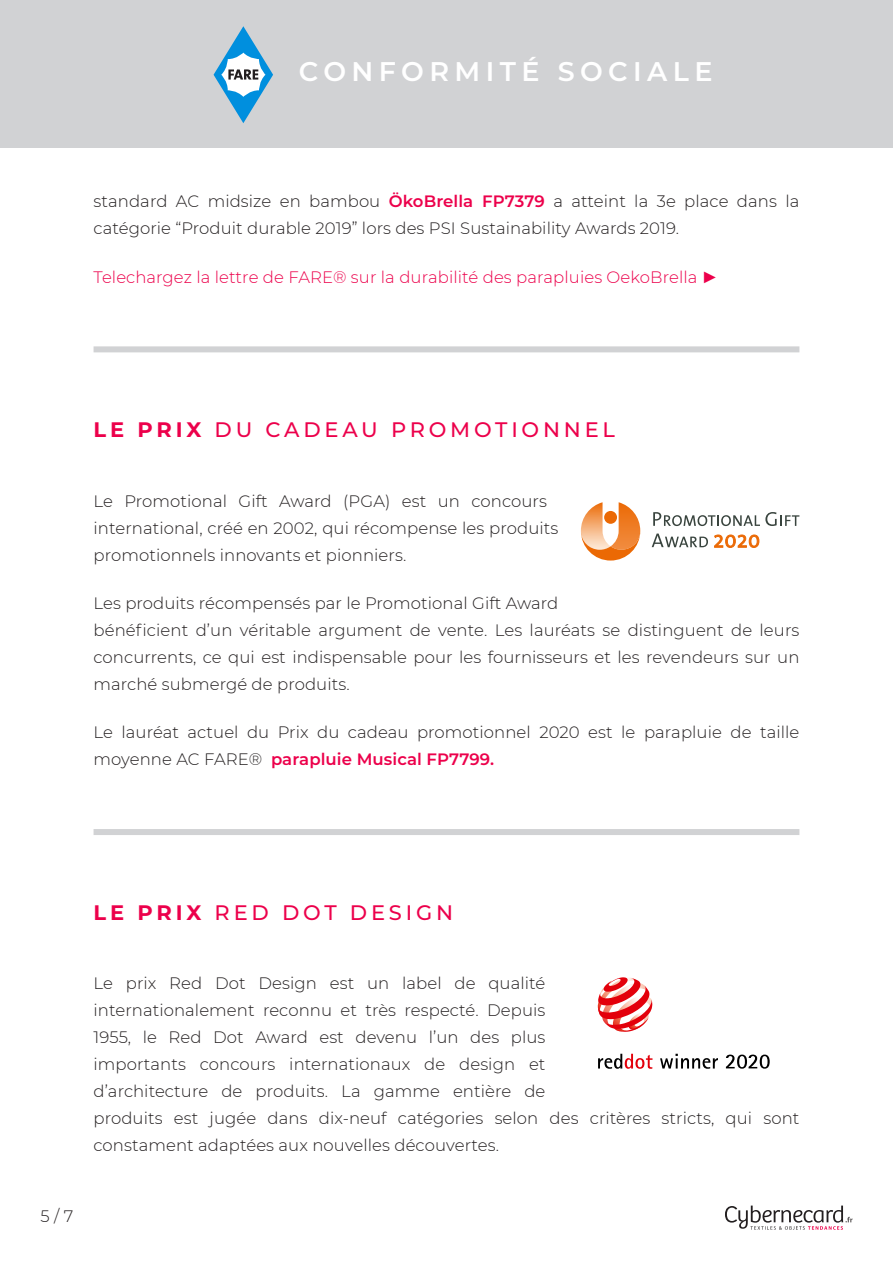
<style>
.page{position:relative;width:893px;height:1263px;background:#fff}
.page>*{position:absolute;margin:0;border:0;box-sizing:border-box;transform-origin:0 0}
.t1{font:600 27px "Montserrat";letter-spacing:.2em;color:#fff}
.body_content{font:500 21px "Montserrat";letter-spacing:.18em;color:#ec004b}
.body_content-2{font:300 16.5px/27px "Montserrat";letter-spacing:.005em;color:#231f20}
.hyperlink{font:300 16.5px "Montserrat";letter-spacing:.005em;color:#ec004b}
.s1{font-weight:600;color:#ec004b}
.s2{font-family:"Arial";font-weight:700}
.s3{font-weight:700}
</style>
<div class="page">
<div style="left:0;top:0;width:893px;height:92px;background:#d1d2d4"></div>
<div style="left:0;top:51px;width:893px;height:96px;background:#d1d2d4"></div>
<svg style="left:214px;top:26px;width:59px;height:97px"></svg>
<svg style="left:725px;top:1205px;width:127px;height:25px"></svg>
<div style="left:94px;top:346px;width:705px;height:6px;background:#d1d2d4"></div>
<div style="left:94px;top:829px;width:705px;height:6px;background:#d1d2d4"></div>
<svg style="left:581px;top:502px;width:59px;height:58px"></svg>
<div style="left:604px;top:511px;width:13px;height:13px;background:#eb6904;border-radius:50%"></div>
<svg style="left:653px;top:512px;width:146px;height:14px"></svg>
<svg style="left:652px;top:533px;width:56px;height:14px"></svg>
<svg style="left:714px;top:535px;width:45px;height:13px"></svg>
<svg style="left:598px;top:977px;width:54px;height:55px"></svg>
<svg style="left:598px;top:1054px;width:54px;height:15px"></svg>
<svg style="left:660px;top:1054px;width:58px;height:15px"></svg>
<svg style="left:726px;top:1054px;width:44px;height:15px"></svg>
<h1 class="t1" style="left:299px;top:52px;width:415px">CONFORMITÉ SOCIALE</h1>
<p class="body_content-2" style="left:94px;top:187px;width:707px">standard AC midsize en bambou <span class="s1">ÖkoBrella FP7379</span> a atteint la 3e place dans la catégorie “Produit durable 2019” lors des PSI Sustainability Awards 2019.</p>
<p class="hyperlink" style="left:94px;top:266px;width:626px">Telechargez la lettre de FARE® sur la durabilité des parapluies OekoBrella <span class="s2">►</span></p>
<p class="body_content" style="left:94px;top:415px;width:523px"><span class="s3">LE PRIX</span> DU CADEAU PROMOTIONNEL</p>
<p class="body_content-2" style="left:94px;top:487px;width:466px">Le Promotional Gift Award (PGA) est un concours international, créé en 2002, qui récompense les produits promotionnels innovants et pionniers.</p>
<p class="body_content-2" style="left:94px;top:589px;width:707px">Les produits récompensés par le Promotional Gift Award<br>bénéficient d’un véritable argument de vente. Les lauréats se distinguent de leurs concurrents, ce qui est indispensable pour les fournisseurs et les revendeurs sur un marché submergé de produits.</p>
<p class="body_content-2" style="left:94px;top:718px;width:707px">Le lauréat actuel du Prix du cadeau promotionnel 2020 est le parapluie de taille moyenne AC FARE® <span class="s1">parapluie Musical FP7799.</span></p>
<p class="body_content" style="left:94px;top:898px;width:361px"><span class="s3">LE PRIX</span> RED DOT DESIGN</p>
<p class="body_content-2" style="left:94px;top:969px;width:707px">Le prix Red Dot Design est un label de qualité<br>internationalement reconnu et très respecté. Depuis<br>1955, le Red Dot Award est devenu l’un des plus<br>importants concours internationaux de design et<br>d’architecture de produits. La gamme entière de<br>produits est jugée dans dix-neuf catégories selon des critères stricts, qui sont constament adaptées aux nouvelles découvertes.</p>
<p class="body_content-2" style="left:40px;top:1202px;width:34px">5 / 7</p>
</div>
